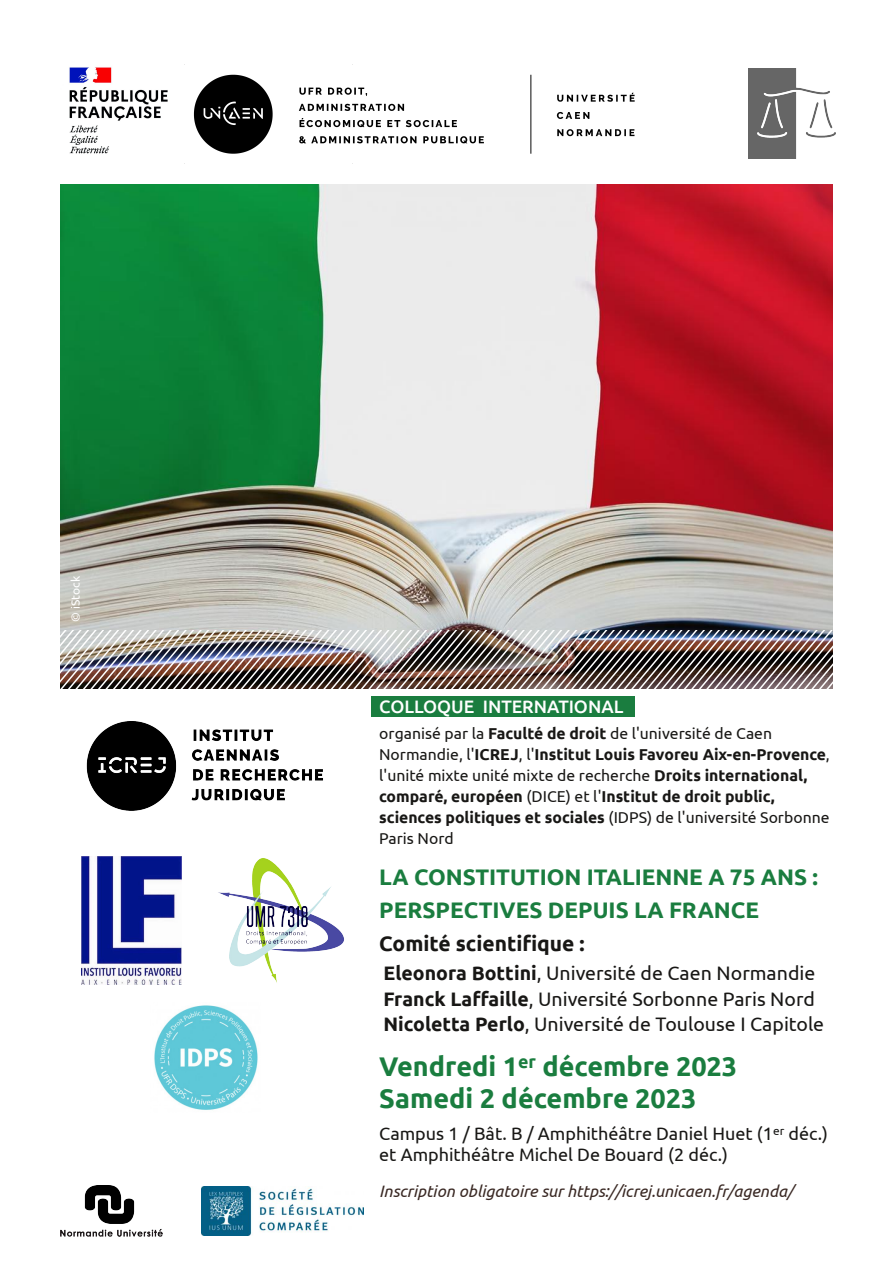
<style>
.page{position:relative;width:893px;height:1263px;background:#fff}
.page>*{position:absolute;margin:0;border:0;box-sizing:border-box;transform-origin:0 0}
.t1{font:700 27px/31px "Ubuntu";color:#1a7d3f}
.t2{font:700 22.5px/33px "Ubuntu";color:#1a7d3f}
.t3{font:700 21px "Ubuntu";color:#181715}
.t4{font:19.5px/25.3px "Ubuntu";color:#181715}
.t5{font:18px/20.7px "Ubuntu";color:#181715}
.t6{font:500 18px "Ubuntu";color:#fff}
.t7{font:italic 16.5px "Ubuntu";color:#3a2924}
.t8{font:700 15.75px/21px "Ubuntu";letter-spacing:-.005em;color:#181715}
.t9{font:12px "Ubuntu";letter-spacing:-.005em;color:#fff}
.s1{font-weight:400}
.s2{font-weight:700}
</style>
<div class="page">
<img style="left:60px;top:1185px;width:102px;height:52px">
<img style="left:69px;top:67px;width:116px;height:97px">
<img style="left:184px;top:64px;width:450px;height:99px">
<img style="left:86px;top:721px;width:237px;height:90px">
<img style="left:749px;top:69px;width:87px;height:90px">
<img style="left:60px;top:184px;width:773px;height:446px">
<img style="left:60px;top:630px;width:773px;height:59px">
<img style="left:154px;top:1005px;width:104px;height:105px">
<img style="left:81px;top:856px;width:101px;height:128px">
<img style="left:218px;top:858px;width:126px;height:125px">
<img style="left:202px;top:1186px;width:162px;height:50px">
<div style="left:371px;top:697px;width:263px;height:20px;background:#1a7d3f"></div>
<p class="t9" style="left:69px;top:622px;width:47px;rotate:-90deg">© iStock</p>
<p class="t6" style="left:379px;top:697px;width:246px">COLLOQUE INTERNATIONAL</p>
<p class="t8" style="left:379px;top:722px;width:452px"><span class="s1">organisé par la</span> Faculté de droit <span class="s1">de l'université de Caen Normandie, l'</span>ICREJ<span class="s1">, l'</span>Institut Louis Favoreu Aix-en-Provence<span class="s1">, l'unité mixte unité mixte de recherche</span> Droits international, comparé, européen <span class="s1">(DICE) et l'</span>Institut de droit public, sciences politiques et sociales <span class="s1">(IDPS) de l'université Sorbonne Paris Nord</span></p>
<h2 class="t2" style="left:379px;top:860px;width:440px">LA CONSTITUTION ITALIENNE A 75 ANS :<br>PERSPECTIVES DEPUIS LA FRANCE</h2>
<h3 class="t3" style="left:379px;top:931px;width:207px">Comité scientifique :</h3>
<p class="t4" style="left:383px;top:960px;width:442px"><span class="s2">Eleonora Bottini</span>, Université de Caen Normandie<br><span class="s2">Franck Laffaille</span>, Université Sorbonne Paris Nord<br><span class="s2">Nicoletta Perlo</span>, Université de Toulouse I Capitole</p>
<h1 class="t1" style="left:379px;top:1051px;width:360px">Vendredi 1<sup>er</sup> décembre 2023<br>Samedi 2 décembre 2023</h1>
<p class="t5" style="left:379px;top:1123px;width:450px">Campus 1 / Bât. B / Amphithéâtre Daniel Huet (1<sup>er</sup> déc.) et Amphithéâtre Michel De Bouard (2 déc.)</p>
<p class="t7" style="left:379px;top:1181px;width:416px">Inscription obligatoire sur https://icrej.unicaen.fr/agenda/</p>
</div>
